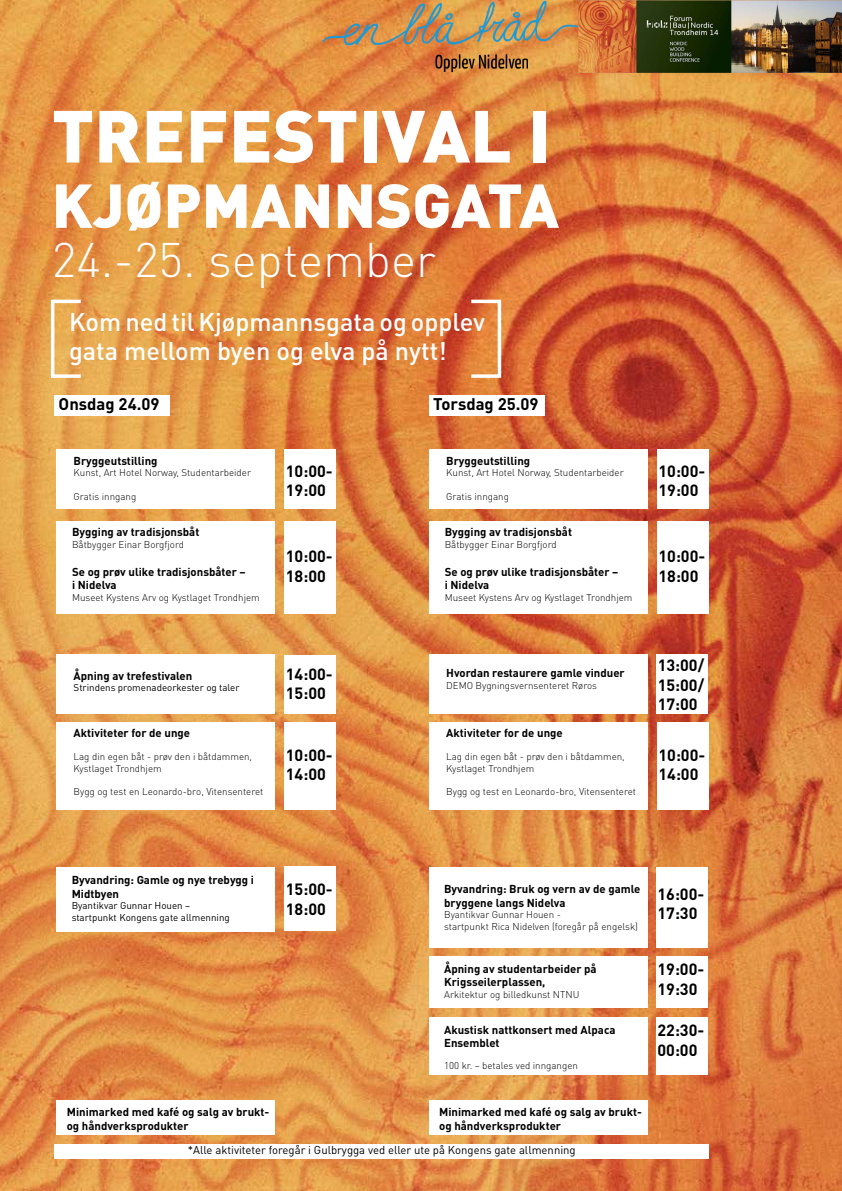
<style>
.page{position:relative;width:842px;height:1191px;background:#fff}
.page>*{position:absolute;margin:0;border:0;box-sizing:border-box;transform-origin:0 0}
.t1{font:900 72.5px "DIN Pro";color:#fff}
.t2{font:900 60.9px "DIN Pro";color:#fff}
.t3{font:300 47.9px "DIN Pro";color:#fff}
.t4{font:500 25.2px/28.3px "DIN Pro";color:#fff}
.t5{font:700 16.7px "DIN Pro";color:#000}
.t6{font:700 16.1px/19.3px "DIN Pro";color:#000}
.t7{font:700 11.4px/13.7px "DIN Pro";color:#000}
.t8{font:700 11.4px "DIN";color:#000001}
.t9{font:11.3px "DIN Pro";color:#000}
.t10{font:300 9.8px/11.7px "DIN Pro";color:#000}
.t11{font:300 9.8px/11.7px "DIN";color:#000001}
.t12{font:9.8px/11.7px "DIN Pro";color:#000}
</style>
<div class="page">
<img style="left:0;top:0;width:842px;height:1191px">
<div style="left:54px;top:395px;width:116px;height:21px;background:#fff"></div>
<div style="left:429px;top:395px;width:115px;height:21px;background:#fff"></div>
<div style="left:57px;top:1100px;width:218px;height:34px;background:#fff"></div>
<div style="left:429px;top:1100px;width:218px;height:34px;background:#fff"></div>
<div style="left:57px;top:521px;width:218px;height:92px;background:#fff"></div>
<div style="left:284px;top:521px;width:51px;height:92px;background:#fff"></div>
<div style="left:57px;top:722px;width:218px;height:87px;background:#fff"></div>
<div style="left:284px;top:722px;width:51px;height:87px;background:#fff"></div>
<div style="left:429px;top:722px;width:218px;height:87px;background:#fff"></div>
<div style="left:657px;top:722px;width:51px;height:87px;background:#fff"></div>
<div style="left:57px;top:449px;width:218px;height:60px;background:#fff"></div>
<div style="left:284px;top:449px;width:51px;height:60px;background:#fff"></div>
<div style="left:429px;top:521px;width:218px;height:92px;background:#fff"></div>
<div style="left:657px;top:521px;width:51px;height:92px;background:#fff"></div>
<div style="left:429px;top:449px;width:218px;height:60px;background:#fff"></div>
<div style="left:657px;top:449px;width:51px;height:60px;background:#fff"></div>
<div style="left:429px;top:653px;width:218px;height:60px;background:#fff"></div>
<div style="left:656px;top:653px;width:51px;height:60px;background:#fff"></div>
<div style="left:429px;top:866px;width:218px;height:81px;background:#fff"></div>
<div style="left:656px;top:866px;width:51px;height:81px;background:#fff"></div>
<div style="left:57px;top:653px;width:218px;height:60px;background:#fff"></div>
<div style="left:284px;top:654px;width:51px;height:59px;background:#fff"></div>
<div style="left:57px;top:867px;width:218px;height:64px;background:#fff"></div>
<div style="left:284px;top:866px;width:51px;height:65px;background:#fff"></div>
<div style="left:429px;top:956px;width:218px;height:52px;background:#fff"></div>
<div style="left:656px;top:956px;width:51px;height:52px;background:#fff"></div>
<div style="left:429px;top:1017px;width:218px;height:58px;background:#fff"></div>
<div style="left:656px;top:1017px;width:51px;height:58px;background:#fff"></div>
<div style="left:51px;top:300px;width:32px;height:78px;border:3px solid #fff"></div>
<div style="left:469px;top:300px;width:32px;height:78px;border:3px solid #fff"></div>
<img style="left:579px;top:0;width:263px;height:73px">
<img style="left:323px;top:0;width:254px;height:73px">
<div style="left:55px;top:1144px;width:654px;height:14px;background:#fff"></div>
<h1 class="t1" style="left:52px;top:87px;width:501px">TREFESTIVAL I</h1>
<h2 class="t2" style="left:52px;top:164px;width:509px">KJØPMANNSGATA</h2>
<h3 class="t3" style="left:52px;top:227px;width:385px">24.-25. september</h3>
<h3 class="t4" style="left:69px;top:307px;width:417px">Kom ned til Kjøpmannsgata og opplev gata mellom byen og elva på nytt!</h3>
<h3 class="t5" style="left:59px;top:393px;width:102px">Onsdag 24.09</h3>
<h3 class="t5" style="left:433px;top:393px;width:107px">Torsdag 25.09</h3>
<p class="t7" style="left:74px;top:453px;width:85px">Bryggeutstilling</p>
<p class="t10" style="left:74px;top:466px;width:179px">Kunst, Art Hotel Norway, Studentarbeider</p>
<p class="t10" style="left:74px;top:490px;width:64px">Gratis inngang</p>
<p class="t7" style="left:72px;top:525px;width:129px">Bygging av tradisjonsbåt</p>
<p class="t10" style="left:72px;top:538px;width:113px">Båtbygger Einar Borgfjord</p>
<p class="t7" style="left:72px;top:564px;width:175px">Se og prøv ulike tradisjonsbåter – i Nidelva</p>
<p class="t10" style="left:72px;top:591px;width:189px">Museet Kystens Arv og Kystlaget Trondhjem</p>
<p class="t7" style="left:74px;top:668px;width:120px">Åpning av trefestivalen</p>
<p class="t12" style="left:74px;top:681px;width:167px">Strindens promenadeorkester og taler</p>
<h3 class="t6" style="left:286px;top:460px;width:48px">10:00-<br>19:00</h3>
<h3 class="t6" style="left:286px;top:546px;width:48px">10:00-<br>18:00</h3>
<h3 class="t6" style="left:286px;top:663px;width:48px">14:00-<br>15:00</h3>
<p class="t7" style="left:446px;top:453px;width:85px">Bryggeutstilling</p>
<p class="t10" style="left:446px;top:466px;width:179px">Kunst, Art Hotel Norway, Studentarbeider</p>
<p class="t10" style="left:446px;top:490px;width:64px">Gratis inngang</p>
<p class="t7" style="left:445px;top:525px;width:129px">Bygging av tradisjonsbåt</p>
<p class="t10" style="left:445px;top:538px;width:113px">Båtbygger Einar Borgfjord</p>
<p class="t7" style="left:445px;top:564px;width:175px">Se og prøv ulike tradisjonsbåter – i Nidelva</p>
<p class="t10" style="left:445px;top:591px;width:189px">Museet Kystens Arv og Kystlaget Trondhjem</p>
<p class="t7" style="left:446px;top:665px;width:180px">Hvordan restaurere gamle vinduer</p>
<p class="t10" style="left:446px;top:679px;width:152px">DEMO Bygningsvernsenteret Røros</p>
<h3 class="t6" style="left:658px;top:460px;width:48px">10:00-<br>19:00</h3>
<h3 class="t6" style="left:658px;top:546px;width:48px">10:00-<br>18:00</h3>
<h3 class="t6" style="left:658px;top:655px;width:48px;text-align:justify">13:00/ 15:00/ 17:00</h3>
<p class="t8" style="left:74px;top:725px;width:118px">Aktiviteter for de unge</p>
<p class="t11" style="left:74px;top:750px;width:180px">Lag din egen båt - prøv den i båtdammen,<br>Kystlaget Trondhjem</p>
<p class="t11" style="left:74px;top:786px;width:191px">Bygg og test en Leonardo-bro, Vitensenteret</p>
<p class="t8" style="left:446px;top:725px;width:118px">Aktiviteter for de unge</p>
<p class="t11" style="left:446px;top:750px;width:180px">Lag din egen båt - prøv den i båtdammen,<br>Kystlaget Trondhjem</p>
<p class="t11" style="left:446px;top:786px;width:191px">Bygg og test en Leonardo-bro, Vitensenteret</p>
<h3 class="t6" style="left:286px;top:744px;width:48px">10:00-<br>14:00</h3>
<h3 class="t6" style="left:658px;top:744px;width:48px">10:00-<br>14:00</h3>
<p class="t7" style="left:72px;top:872px;width:184px">Byvandring: Gamle og nye trebygg i<br>Midtbyen</p>
<p class="t12" style="left:72px;top:899px;width:160px">Byantikvar Gunnar Houen – startpunkt Kongens gate allmenning</p>
<h3 class="t6" style="left:286px;top:879px;width:48px">15:00-<br>18:00</h3>
<p class="t7" style="left:444px;top:881px;width:198px">Byvandring: Bruk og vern av de gamle bryggene langs Nidelva</p>
<p class="t10" style="left:444px;top:908px;width:195px">Byantikvar Gunnar Houen -<br>startpunkt Rica Nidelven (foregår på engelsk)</p>
<p class="t7" style="left:444px;top:961px;width:154px">Åpning av studentarbeider på<br>Krigsseilerplassen,</p>
<p class="t10" style="left:444px;top:988px;width:137px">Arkitektur og billedkunst NTNU</p>
<p class="t7" style="left:444px;top:1022px;width:173px">Akustisk nattkonsert med Alpaca<br>Ensemblet</p>
<p class="t10" style="left:444px;top:1059px;width:135px">100 kr. – betales ved inngangen</p>
<h3 class="t6" style="left:657px;top:884px;width:48px">16:00-<br>17:30</h3>
<h3 class="t6" style="left:657px;top:959px;width:48px">19:00-<br>19:30</h3>
<h3 class="t6" style="left:657px;top:1020px;width:48px">22:30-<br>00:00</h3>
<p class="t7" style="left:67px;top:1104px;width:204px">Minimarked med kafé og salg av brukt&shy;og håndverksprodukter</p>
<p class="t7" style="left:439px;top:1104px;width:204px">Minimarked med kafé og salg av brukt&shy;og håndverksprodukter</p>
<p class="t9" style="left:188px;top:1141px;width:389px">*Alle aktiviteter foregår i Gulbrygga ved eller ute på Kongens gate allmenning</p>
</div>
